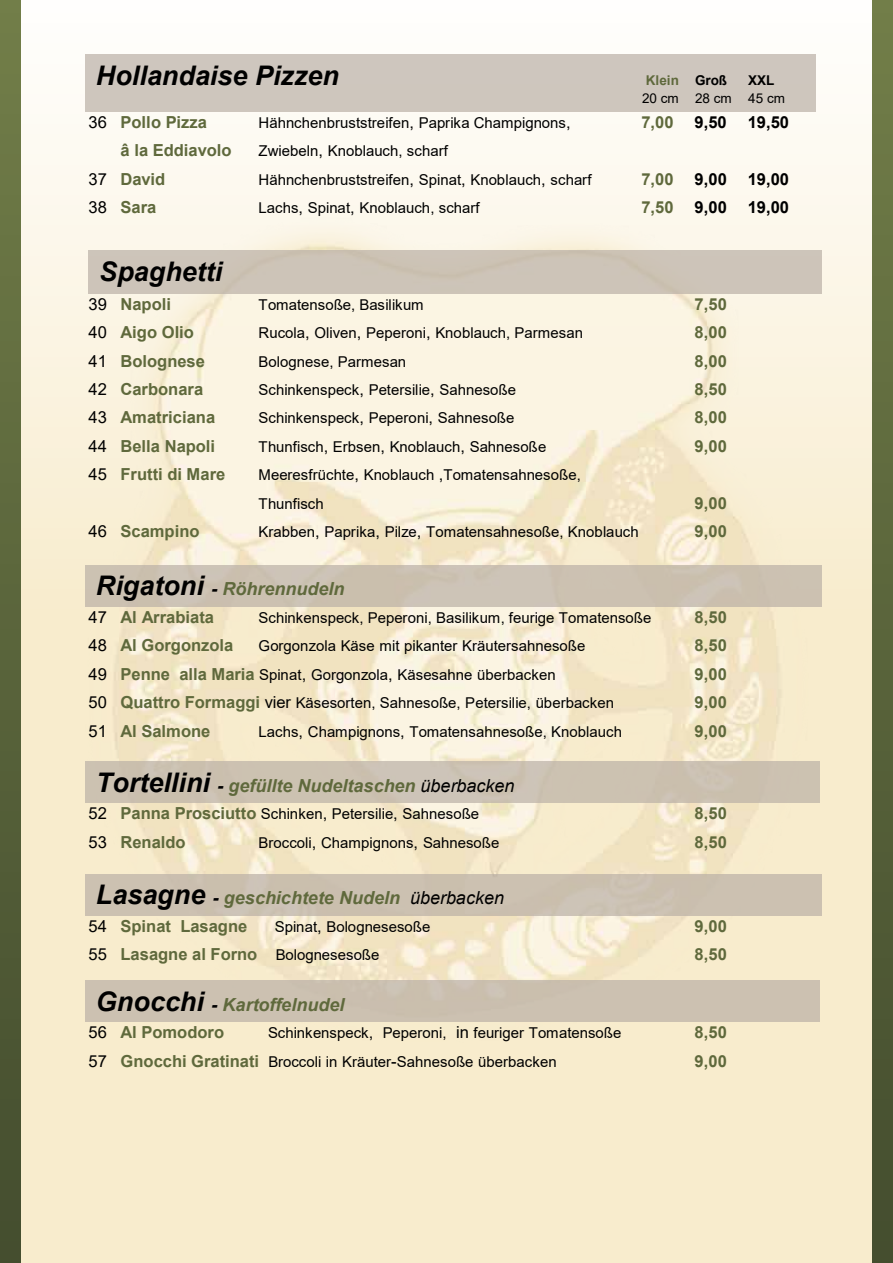
<style>
.page{position:relative;width:893px;height:1263px;background:#fff}
.page>*{position:absolute;margin:0;border:0;box-sizing:border-box;transform-origin:0 0}
.t1{font:italic 700 27px "Arial";color:#000}
.t2{font:italic 700 18px "Arial";color:#5f693c}
.t3{font:700 16.5px "Arial";color:#5f693c}
.t4{font:700 16.5px "Arial";color:#000}
.t5{font:15px/28.7px "Arial";color:#000}
.t6{font:13.5px "Arial";color:#000}
.t7{font:700 13.5px "Arial";color:#5f693c}
.t8{font:700 13.5px "Arial";color:#000}
.s1{color:#000}
.s2{font-weight:400;color:#000}
.s3{font-size:16.5px}
.s4{font-size:27px;color:#000}
.s5{font-weight:700;font-size:16.5px;color:#5f693c}
.s6{font-weight:400;font-size:15px;color:#000}
</style>
<div class="page">
<div style="left:872px;top:0;width:21px;height:1263px;background:linear-gradient(to bottom,#717d48,#444d2e)"></div>
<div style="left:0;top:0;width:21px;height:1263px;background:linear-gradient(to bottom,#717d48,#444d2e)"></div>
<div style="left:89px;top:250px;width:733px;height:43px;background:#cdc4b8"></div>
<div style="left:85px;top:565px;width:737px;height:42px;background:#ccc1b1"></div>
<div style="left:85px;top:761px;width:734px;height:42px;background:#ccc2b1"></div>
<div style="left:85px;top:874px;width:737px;height:42px;background:#ccc1b1"></div>
<div style="left:85px;top:980px;width:734px;height:42px;background:#ccc1b1"></div>
<div style="left:85px;top:54px;width:731px;height:57px;background:#cec6be"></div>
<h1 class="t1" style="left:96px;top:57px;width:245px">Hollandaise Pizzen</h1>
<p class="t7" style="left:646px;top:70px;width:83px">Klein <span class="s1">Groß</span></p>
<p class="t8" style="left:748px;top:70px;width:28px">XXL</p>
<p class="t6" style="left:642px;top:89px;width:145px">20 cm 28 cm 45 cm</p>
<p class="t3" style="left:89px;top:110px;width:120px"><span class="s2">36</span> Pollo Pizza</p>
<p class="t5" style="left:259px;top:108px;width:314px">Hähnchenbruststreifen<span class="s3">,</span> Paprika Champignons<span class="s3">,</span></p>
<p class="t3" style="left:641px;top:110px;width:34px">7,00</p>
<p class="t4" style="left:695px;top:110px;width:34px">9,50</p>
<p class="t4" style="left:748px;top:110px;width:43px">19,50</p>
<p class="t3" style="left:121px;top:139px;width:113px">â la Eddiavolo</p>
<p class="t5" style="left:259px;top:136px;width:191px">Zwiebeln<span class="s3">,</span> Knoblauch, scharf</p>
<p class="t3" style="left:89px;top:167px;width:78px"><span class="s2">37</span> David</p>
<p class="t5" style="left:259px;top:165px;width:334px">Hähnchenbruststreifen<span class="s3">,</span> Spinat<span class="s3">,</span> Knoblauch<span class="s3">,</span> scharf</p>
<p class="t3" style="left:641px;top:167px;width:34px">7,00</p>
<p class="t4" style="left:695px;top:167px;width:34px">9,00</p>
<p class="t4" style="left:748px;top:167px;width:43px">19,00</p>
<p class="t3" style="left:88px;top:196px;width:69px"><span class="s2">38</span> Sara</p>
<p class="t5" style="left:259px;top:193px;width:223px">Lachs<span class="s3">,</span> Spinat<span class="s3">,</span> Knoblauch, scharf</p>
<p class="t3" style="left:641px;top:196px;width:34px">7,50</p>
<p class="t4" style="left:695px;top:196px;width:34px">9,00</p>
<p class="t4" style="left:748px;top:196px;width:43px">19,00</p>
<h1 class="t1" style="left:99px;top:253px;width:125px">Spaghetti</h1>
<p class="t3" style="left:88px;top:292px;width:84px"><span class="s2">39</span> Napoli</p>
<p class="t5" style="left:259px;top:290px;width:166px">Tomatensoße, Basilikum</p>
<p class="t3" style="left:695px;top:292px;width:34px">7,50</p>
<p class="t3" style="left:88px;top:321px;width:107px"><span class="s2">40</span> Aigo Olio</p>
<p class="t5" style="left:259px;top:318px;width:326px">Rucola<span class="s3">,</span> Oliven<span class="s3">,</span> Peperoni<span class="s3">,</span> Knoblauch, Parmesan</p>
<p class="t3" style="left:695px;top:321px;width:34px">8,00</p>
<p class="t3" style="left:88px;top:349px;width:118px"><span class="s2">41</span> Bolognese</p>
<p class="t5" style="left:259px;top:347px;width:149px">Bolognese, Parmesan</p>
<p class="t3" style="left:695px;top:349px;width:34px">8,00</p>
<p class="t3" style="left:89px;top:378px;width:116px"><span class="s2">42</span> Carbonara</p>
<p class="t5" style="left:259px;top:375px;width:259px">Schinkenspeck<span class="s3">,</span> Petersilie<span class="s3">,</span> Sahnesoße</p>
<p class="t3" style="left:695px;top:378px;width:34px">8,50</p>
<p class="t3" style="left:89px;top:406px;width:128px"><span class="s2">43</span> Amatriciana</p>
<p class="t5" style="left:259px;top:404px;width:257px">Schinkenspeck<span class="s3">,</span> Peperoni<span class="s3">,</span> Sahnesoße</p>
<p class="t3" style="left:695px;top:406px;width:34px">8,00</p>
<p class="t3" style="left:89px;top:434px;width:128px"><span class="s2">44</span> Bella Napoli</p>
<p class="t5" style="left:259px;top:432px;width:289px">Thunfisch<span class="s3">,</span> Erbsen<span class="s3">,</span> Knoblauch<span class="s3">,</span> Sahnesoße</p>
<p class="t3" style="left:695px;top:434px;width:34px">9,00</p>
<p class="t3" style="left:89px;top:463px;width:138px"><span class="s2">45</span> Frutti di Mare</p>
<p class="t5" style="left:259px;top:461px;width:324px">Meeresfrüchte<span class="s3">,</span> Knoblauch <span class="s3">,</span>Tomatensahnesoße,<br>Thunfisch</p>
<p class="t3" style="left:695px;top:492px;width:34px">9,00</p>
<p class="t3" style="left:89px;top:520px;width:113px"><span class="s2">46</span> Scampino</p>
<p class="t5" style="left:259px;top:518px;width:382px">Krabben<span class="s3">,</span> Paprika<span class="s3">,</span> Pilze<span class="s3">,</span> Tomatensahnesoße, Knoblauch</p>
<p class="t3" style="left:695px;top:520px;width:34px">9,00</p>
<p class="t2" style="left:96px;top:577px;width:250px"><span class="s4">Rigatoni</span> <span class="s1">-</span> Röhrennudeln</p>
<p class="t3" style="left:89px;top:605px;width:127px"><span class="s2">47</span> Al Arrabiata</p>
<p class="t5" style="left:259px;top:603px;width:394px">Schinkenspeck, Peperoni, Basilikum, feurige Tomatensoße</p>
<p class="t3" style="left:695px;top:605px;width:34px">8,50</p>
<p class="t3" style="left:89px;top:634px;width:146px"><span class="s2">48</span> Al Gorgonzola</p>
<p class="t5" style="left:259px;top:631px;width:328px">Gorgonzola Käse mit pikanter Kräutersahnesoße</p>
<p class="t3" style="left:695px;top:634px;width:34px">8,50</p>
<p class="t5" style="left:89px;top:660px;width:469px"><span class="s3">49</span> <span class="s5">Penne alla Maria</span> Spinat<span class="s3">,</span> Gorgonzola<span class="s3">,</span> Käsesahne überbacken</p>
<p class="t3" style="left:695px;top:662px;width:34px">9,00</p>
<p class="t5" style="left:88px;top:688px;width:527px"><span class="s3">50</span> <span class="s5">Quattro Formaggi</span> <span class="s3">vier</span> Käsesorten, Sahnesoße, Petersilie, überbacken</p>
<p class="t3" style="left:695px;top:691px;width:34px">9,00</p>
<p class="t3" style="left:89px;top:719px;width:123px"><span class="s2">51</span> Al Salmone</p>
<p class="t5" style="left:259px;top:717px;width:365px">Lachs<span class="s3">,</span> Champignons<span class="s3">,</span> Tomatensahnesoße, Knoblauch</p>
<p class="t3" style="left:695px;top:719px;width:34px">9,00</p>
<p class="t2" style="left:96px;top:773px;width:420px"><span class="s4">Tortellini</span> <span class="s1">-</span> gefüllte Nudeltaschen <span class="s2">überbacken</span></p>
<p class="t5" style="left:89px;top:799px;width:392px"><span class="s3">52</span> <span class="s5">Panna Prosciutto</span> Schinken<span class="s3">,</span> Petersilie<span class="s3">,</span> Sahnesoße</p>
<p class="t3" style="left:695px;top:802px;width:34px">8,50</p>
<p class="t3" style="left:89px;top:830px;width:99px"><span class="s2">53</span> Renaldo</p>
<p class="t5" style="left:259px;top:828px;width:242px">Broccoli<span class="s3">,</span> Champignons<span class="s3">,</span> Sahnesoße</p>
<p class="t3" style="left:695px;top:830px;width:34px">8,50</p>
<p class="t2" style="left:96px;top:886px;width:410px"><span class="s4">Lasagne</span> <span class="s1">-</span> geschichtete Nudeln <span class="s2">überbacken</span></p>
<p class="t3" style="left:89px;top:914px;width:160px"><span class="s2">54</span> Spinat Lasagne</p>
<p class="t5" style="left:275px;top:912px;width:157px">Spinat<span class="s3">,</span> Bolognesesoße</p>
<p class="t3" style="left:695px;top:914px;width:34px">9,00</p>
<p class="t3" style="left:89px;top:943px;width:293px"><span class="s2">55</span> Lasagne al Forno <span class="s6">Bolognesesoße</span></p>
<p class="t3" style="left:695px;top:943px;width:34px">8,50</p>
<p class="t2" style="left:96px;top:992px;width:250px"><span class="s4">Gnocchi</span> <span class="s1">-</span> Kartoffelnudel</p>
<p class="t3" style="left:89px;top:1021px;width:137px"><span class="s2">56</span> Al Pomodoro</p>
<p class="t5" style="left:268px;top:1018px;width:355px">Schinkenspeck<span class="s3">,</span> Peperoni, <span class="s3">in</span> feuriger Tomatensoße</p>
<p class="t3" style="left:695px;top:1021px;width:34px">8,50</p>
<p class="t5" style="left:89px;top:1047px;width:470px"><span class="s3">57</span> <span class="s5">Gnocchi Gratinati</span> Broccoli in Kräuter<span class="s3">-</span>Sahnesoße überbacken</p>
<p class="t3" style="left:695px;top:1049px;width:34px">9,00</p>
</div>
